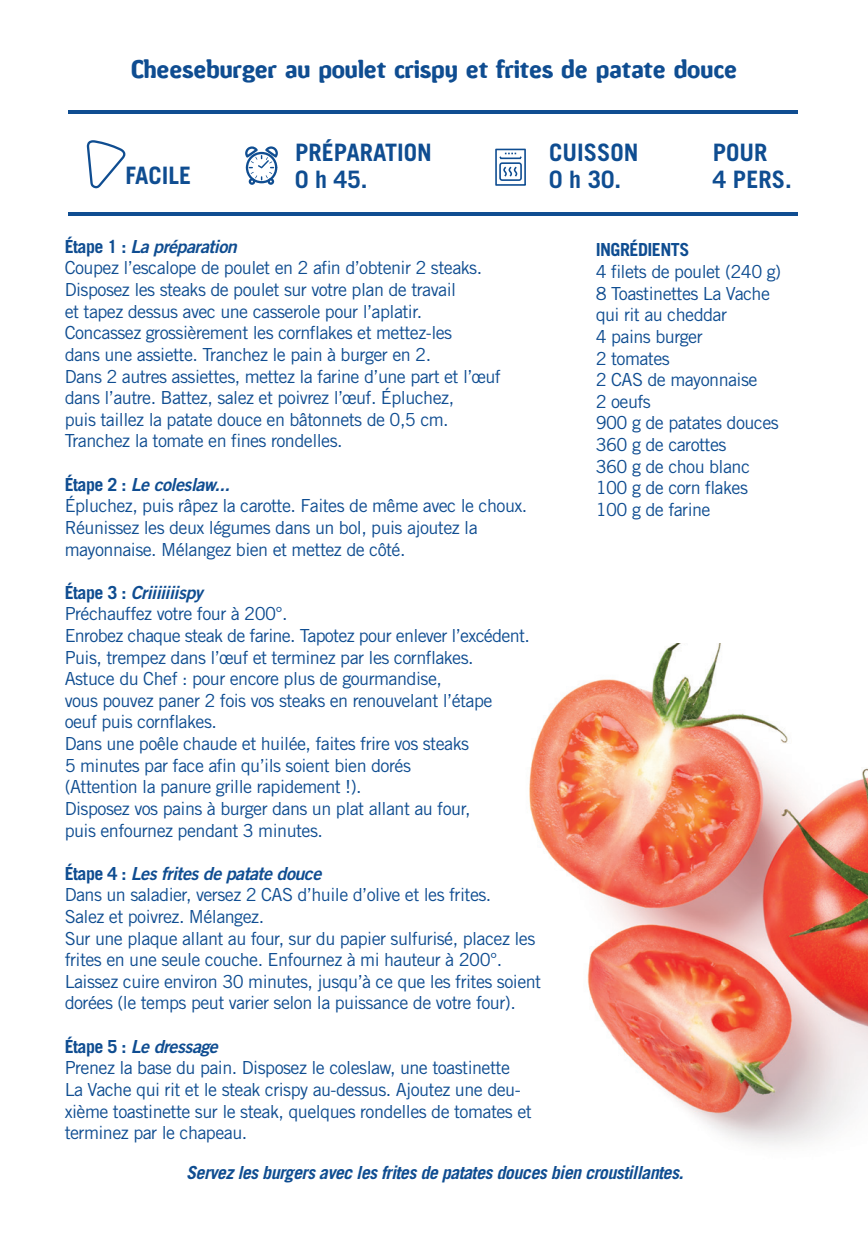
<style>
.page{position:relative;width:868px;height:1234px;background:#fff}
.page>*{position:absolute;margin:0;border:0;box-sizing:border-box;transform-origin:0 0}
.t1{font:24px "Amoebia Drop";color:#0f4d91}
.t2{font:700 24px/27px "Trade Gothic";color:#0f4d91}
.t3{font:18px/21.6px "Trade Gothic";letter-spacing:-.03em;color:#0f4d91}
.t4{font:italic 18px "Trade Gothic Bold Two";letter-spacing:-.03em;color:#0f4d91}
.t5{font:italic 700 18px "Trade Gothic";letter-spacing:-.03em;color:#0f4d91}
.t6{font:700 18px "Trade Gothic";letter-spacing:-.03em;color:#0f4d91}
.s1{font-family:"Trade Gothic";font-weight:700;font-style:normal}
</style>
<div class="page">
<img style="left:529px;top:643px;width:338px;height:503px">
<hr style="left:68px;top:213px;width:729px;height:3px;background:#0f4d91">
<hr style="left:68px;top:111px;width:729px;height:3px;background:#0f4d91">
<svg style="left:87px;top:140px;width:38px;height:48px"></svg>
<svg style="left:245px;top:146px;width:33px;height:39px"></svg>
<svg style="left:495px;top:149px;width:31px;height:37px"></svg>
<h1 class="t1" style="left:131px;top:57px;width:607px">Cheeseburger au poulet crispy et frites de patate douce</h1>
<h1 class="t2" style="left:125px;top:162px;width:67px">FACILE</h1>
<h1 class="t2" style="left:295px;top:138px;width:138px">PRÉPARATION<br>0 h 45.</h1>
<h1 class="t2" style="left:549px;top:138px;width:91px">CUISSON<br>0 h 30.</h1>
<h1 class="t2" style="left:712px;top:138px;width:80px">POUR<br>4 PERS.</h1>
<p class="t4" style="left:65px;top:235px;width:174px"><span class="s1">Étape 1 :</span> La préparation</p>
<p class="t3" style="left:65px;top:257px;width:437px">Coupez l’escalope de poulet en 2 afin d’obtenir 2 steaks.<br>Disposez les steaks de poulet sur votre plan de travail<br>et tapez dessus avec une casserole pour l’aplatir.<br>Concassez grossièrement les cornflakes et mettez-les<br>dans une assiette. Tranchez le pain à burger en 2.<br>Dans 2 autres assiettes, mettez la farine d’une part et l’œuf dans l’autre. Battez, salez et poivrez l’œuf. Épluchez,<br>puis taillez la patate douce en bâtonnets de 0,5 cm.<br>Tranchez la tomate en fines rondelles.</p>
<p class="t4" style="left:65px;top:473px;width:167px"><span class="s1">Étape 2 :</span> Le coleslaw...</p>
<p class="t3" style="left:65px;top:494px;width:464px">Épluchez, puis râpez la carotte. Faites de même avec le choux.<br>Réunissez les deux légumes dans un bol, puis ajoutez la mayonnaise. Mélangez bien et mettez de côté.</p>
<p class="t4" style="left:65px;top:581px;width:140px"><span class="s1">Étape 3 :</span> Criiiiiiispy</p>
<p class="t3" style="left:65px;top:602px;width:466px">Préchauffez votre four à 200°.<br>Enrobez chaque steak de farine. Tapotez pour enlever l’excédent.<br>Puis, trempez dans l’œuf et terminez par les cornflakes.<br>Astuce du Chef : pour encore plus de gourmandise,<br>vous pouvez paner 2 fois vos steaks en renouvelant l’étape<br>oeuf puis cornflakes.<br>Dans une poêle chaude et huilée, faites frire vos steaks<br>5 minutes par face afin qu’ils soient bien dorés<br>(Attention la panure grille rapidement !).<br>Disposez vos pains à burger dans un plat allant au four,<br>puis enfournez pendant 3 minutes.</p>
<p class="t4" style="left:65px;top:862px;width:258px"><span class="s1">Étape 4 :</span> Les frites de patate douce</p>
<p class="t3" style="left:65px;top:883px;width:478px">Dans un saladier, versez 2 CAS d’huile d’olive et les frites.<br>Salez et poivrez. Mélangez.<br>Sur une plaque allant au four, sur du papier sulfurisé, placez les frites en une seule couche. Enfournez à mi hauteur à 200°.<br>Laissez cuire environ 30 minutes, jusqu’à ce que les frites soient dorées (le temps peut varier selon la puissance de votre four).</p>
<p class="t4" style="left:65px;top:1034px;width:155px"><span class="s1">Étape 5 :</span> Le dressage</p>
<p class="t3" style="left:65px;top:1056px;width:468px">Prenez la base du pain. Disposez le coleslaw, une toastinette La Vache qui rit et le steak crispy au-dessus. Ajoutez une deu&shy;xième toastinette sur le steak, quelques rondelles de tomates et terminez par le chapeau.</p>
<p class="t6" style="left:595px;top:239px;width:95px">INGRÉDIENTS</p>
<p class="t3" style="left:595px;top:260px;width:187px">4 filets de poulet (240 g)<br>8 Toastinettes La Vache qui rit au cheddar<br>4 pains burger<br>2 tomates<br>2 CAS de mayonnaise<br>2 oeufs<br>900 g de patates douces<br>360 g de carottes<br>360 g de chou blanc<br>100 g de corn flakes<br>100 g de farine</p>
<p class="t5" style="left:186px;top:1161px;width:499px">Servez les burgers avec les frites de patates douces bien croustillantes.</p>
</div>
